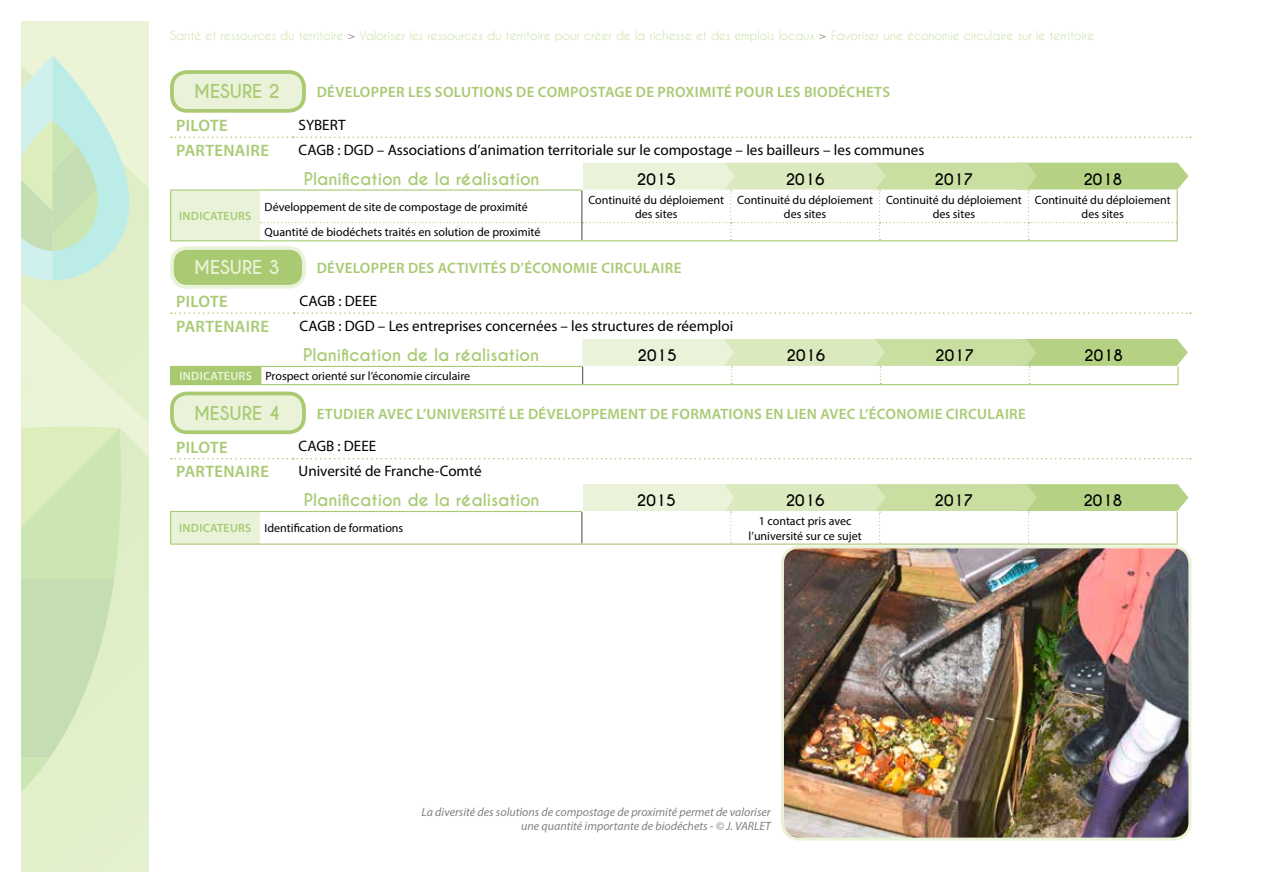
<style>
.page{position:relative;width:1263px;height:893px;background:#fff}
.page>*{position:absolute;margin:0;border:0;box-sizing:border-box;transform-origin:0 0}
.t1{font:700 18px "Caviar Dreams";color:#a9ca73}
.t2{font:700 18px "Caviar Dreams";color:#eaf3d9}
.t3{font:600 16.65px "Myriad Pro";letter-spacing:.02em;color:#a9ca73}
.t4{font:700 16.5px "Caviar Dreams";color:#a9ca73}
.t5{font:15.15px "Myriad Pro";color:#000}
.t6{font:600 15px "Myriad Pro";letter-spacing:.02em;color:#a9ca73}
.t7{font:700 15px "Caviar Dreams";color:#000}
.t8{font:12px/14.4px "Myriad Pro";color:#000;text-align:center}
.t9{font:12px "Caviar Dreams";color:#c9dfa1}
.t10{font:italic 12px/14.4px "Myriad Pro";color:#818181;text-align:right}
.t11{font:600 12px "Myriad Pro";letter-spacing:.02em;color:#a9ca73}
.s1{color:#836b58}
.s2{font-weight:600;color:#eaf3d9}
.s3{font-weight:600;color:#a9ca73}
</style>
<div class="page">
<div style="left:171px;top:190px;width:89px;height:51px;background:#eaf3d9"></div>
<hr style="left:170px;top:189px;width:90px;height:2px;background:#a9ca73">
<hr style="left:170px;top:191px;width:1px;height:32px;background:#a9ca73">
<svg style="left:170px;top:223px;width:1px;height:17px"></svg>
<hr style="left:170px;top:240px;width:90px;height:1px;background:#a9ca73">
<hr style="left:260px;top:189px;width:322px;height:2px;background:#a9ca73">
<svg style="left:261px;top:163px;width:927px;height:77px"></svg>
<hr style="left:260px;top:240px;width:322px;height:1px;background:#a9ca73">
<hr style="left:582px;top:240px;width:149px;height:1px;background:#a9ca73">
<hr style="left:731px;top:240px;width:148px;height:1px;background:#a9ca73">
<hr style="left:879px;top:240px;width:149px;height:1px;background:#a9ca73">
<hr style="left:1028px;top:240px;width:150px;height:1px;background:#a9ca73">
<div style="left:172px;top:72px;width:132px;height:39px;background:#eaf3d9;border-radius:15px"></div>
<div style="left:170px;top:70px;width:136px;height:43px;border:4px solid #a9ca73;border-radius:15px"></div>
<svg style="left:171px;top:136px;width:1020px;height:2px"></svg>
<div style="left:171px;top:366px;width:90px;height:19px;background:#a9ca73"></div>
<hr style="left:170px;top:366px;width:91px;height:1px;background:#a9ca73">
<svg style="left:170px;top:367px;width:1px;height:17px"></svg>
<hr style="left:261px;top:366px;width:322px;height:1px;background:#a9ca73">
<svg style="left:582px;top:339px;width:606px;height:45px"></svg>
<hr style="left:170px;top:384px;width:91px;height:1px;background:#a9ca73">
<hr style="left:261px;top:384px;width:322px;height:1px;background:#a9ca73">
<hr style="left:583px;top:384px;width:148px;height:1px;background:#a9ca73">
<hr style="left:731px;top:384px;width:149px;height:1px;background:#a9ca73">
<hr style="left:880px;top:384px;width:149px;height:1px;background:#a9ca73">
<hr style="left:1029px;top:384px;width:149px;height:1px;background:#a9ca73">
<div style="left:172px;top:248px;width:132px;height:39px;background:#a9ca73;border-radius:15px"></div>
<div style="left:170px;top:246px;width:136px;height:43px;border:4px solid #eaf3d9;border-radius:15px"></div>
<svg style="left:171px;top:312px;width:1020px;height:2px"></svg>
<div style="left:171px;top:511px;width:89px;height:33px;background:#eaf3d9"></div>
<hr style="left:170px;top:511px;width:90px;height:1px;background:#a9ca73">
<hr style="left:170px;top:512px;width:1px;height:31px;background:#a9ca73">
<hr style="left:170px;top:543px;width:90px;height:2px;background:#a9ca73">
<hr style="left:260px;top:511px;width:322px;height:1px;background:#a9ca73">
<svg style="left:583px;top:484px;width:605px;height:59px"></svg>
<hr style="left:582px;top:512px;width:1px;height:31px;background:#583c29">
<hr style="left:260px;top:543px;width:322px;height:2px;background:#a9ca73">
<hr style="left:582px;top:543px;width:149px;height:2px;background:#a9ca73">
<hr style="left:731px;top:543px;width:148px;height:2px;background:#a9ca73">
<hr style="left:879px;top:543px;width:149px;height:2px;background:#a9ca73">
<hr style="left:1028px;top:543px;width:150px;height:2px;background:#a9ca73">
<div style="left:172px;top:393px;width:132px;height:39px;background:#eaf3d9;border-radius:15px"></div>
<div style="left:170px;top:392px;width:136px;height:42px;border:4px solid #a9ca73;border-radius:15px"></div>
<svg style="left:171px;top:458px;width:1020px;height:1px"></svg>
<img style="left:785px;top:549px;width:402px;height:288px">
<div style="left:781px;top:545px;width:410px;height:296px;border:3px solid #eaf3d9;border-radius:17px"></div>
<svg style="left:21px;top:21px;width:128px;height:851px;background:#e4f0ce"></svg>
<svg style="left:21px;top:55px;width:108px;height:817px;background:#d5eac7"></svg>
<p class="t9" style="left:170px;top:28px;width:926px">Santé et ressources du territoire <span class="s1">&gt;</span> Valoriser les ressources du territoire pour créer de la richesse et des emplois locaux <span class="s1">&gt;</span> Favoriser une économie circulaire sur le territoire</p>
<h1 class="t1" style="left:194px;top:81px;width:87px">MESURE 2</h1>
<p class="t6" style="left:317px;top:82px;width:575px">DÉVELOPPER LES SOLUTIONS DE COMPOSTAGE DE PROXIMITÉ POUR LES BIODÉCHETS</p>
<h2 class="t3" style="left:176px;top:115px;width:51px">PILOTE</h2>
<p class="t5" style="left:299px;top:116px;width:48px">SYBERT</p>
<h2 class="t3" style="left:176px;top:140px;width:92px">PARTENAIRE</h2>
<p class="t5" style="left:299px;top:140px;width:627px">CAGB : DGD – Associations d’animation territoriale sur le compostage – les bailleurs – les communes</p>
<p class="t11" style="left:179px;top:208px;width:74px">INDICATEURS</p>
<h3 class="t4" style="left:304px;top:169px;width:237px">Planification de la réalisation</h3>
<p class="t7" style="left:637px;top:170px;width:41px">2015</p>
<p class="t7" style="left:786px;top:170px;width:40px">2016</p>
<p class="t7" style="left:934px;top:170px;width:41px">2017</p>
<p class="t7" style="left:1083px;top:170px;width:40px">2018</p>
<p class="t8" style="left:265px;top:199px;width:265px">Développement de site de compostage de proximité</p>
<p class="t8" style="left:588px;top:192px;width:137px">Continuité du déploiement des sites</p>
<p class="t8" style="left:737px;top:192px;width:137px">Continuité du déploiement des sites</p>
<p class="t8" style="left:886px;top:192px;width:137px">Continuité du déploiement des sites</p>
<p class="t8" style="left:1035px;top:192px;width:137px">Continuité du déploiement des sites</p>
<p class="t8" style="left:265px;top:225px;width:277px">Quantité de biodéchets traités en solution de proximité</p>
<h1 class="t2" style="left:194px;top:257px;width:87px">MESURE 3</h1>
<p class="t6" style="left:317px;top:258px;width:365px">DÉVELOPPER DES ACTIVITÉS D’ÉCONOMIE CIRCULAIRE</p>
<h2 class="t3" style="left:176px;top:291px;width:51px">PILOTE</h2>
<p class="t5" style="left:300px;top:292px;width:79px">CAGB : DEEE</p>
<h2 class="t3" style="left:176px;top:315px;width:92px">PARTENAIRE</h2>
<p class="t5" style="left:300px;top:316px;width:435px">CAGB : DGD – Les entreprises concernées – les structures de réemploi</p>
<h3 class="t4" style="left:303px;top:345px;width:237px">Planification de la réalisation</h3>
<p class="t8" style="left:180px;top:369px;width:292px"><span class="s2">I NDICATEURS</span> Prospect orienté sur l’économie circulaire</p>
<p class="t7" style="left:637px;top:346px;width:41px">2015</p>
<p class="t7" style="left:786px;top:346px;width:40px">2016</p>
<p class="t7" style="left:935px;top:346px;width:41px">2017</p>
<p class="t7" style="left:1084px;top:346px;width:40px">2018</p>
<h1 class="t1" style="left:194px;top:402px;width:88px">MESURE 4</h1>
<p class="t6" style="left:317px;top:404px;width:709px">ETUDIER AVEC L’UNIVERSITÉ LE DÉVELOPPEMENT DE FORMATIONS EN LIEN AVEC L’ÉCONOMIE CIRCULAIRE</p>
<h2 class="t3" style="left:176px;top:436px;width:51px">PILOTE</h2>
<p class="t5" style="left:299px;top:437px;width:79px">CAGB : DEEE</p>
<h2 class="t3" style="left:176px;top:461px;width:92px">PARTENAIRE</h2>
<p class="t5" style="left:299px;top:462px;width:184px">Université de Franche-Comté</p>
<h3 class="t4" style="left:304px;top:490px;width:237px">Planification de la réalisation</h3>
<p class="t7" style="left:637px;top:491px;width:41px">2015</p>
<p class="t7" style="left:786px;top:491px;width:40px">2016</p>
<p class="t7" style="left:934px;top:491px;width:41px">2017</p>
<p class="t7" style="left:1083px;top:491px;width:40px">2018</p>
<p class="t8" style="left:179px;top:521px;width:226px"><span class="s3">I NDICATEURS</span> Identification de formations</p>
<p class="t8" style="left:749px;top:514px;width:115px">1 contact pris avec l’université sur ce sujet</p>
<p class="t10" style="left:422px;top:804px;width:351px">La diversité des solutions de compostage de proximité permet de valoriser une quantité importante de biodéchets - © J. VARLET</p>
</div>
